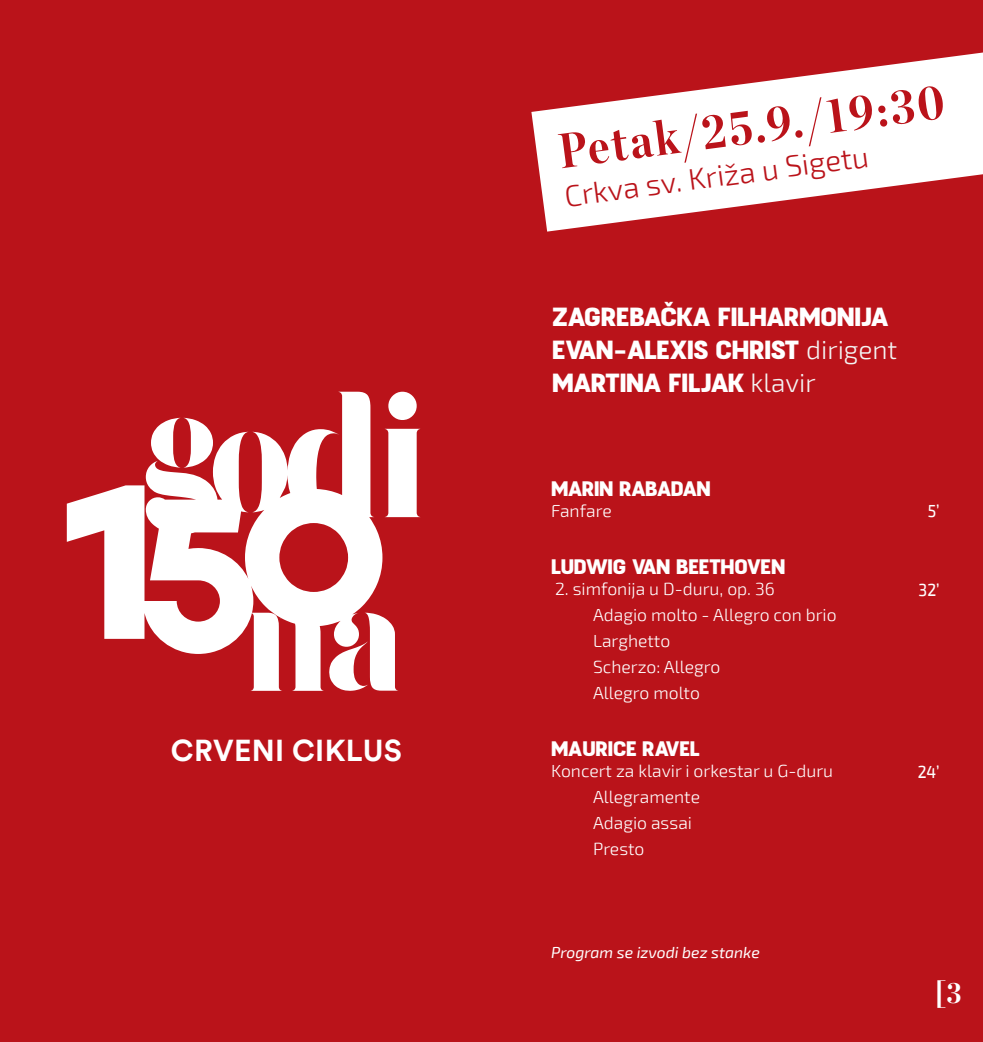
<style>
.page{position:relative;width:983px;height:1042px;background:#fff}
.page>*{position:absolute;margin:0;border:0;box-sizing:border-box;transform-origin:0 0}
.t1{font:700 49px "Chronicle Disp Cond";color:#ba131a}
.t2{font:700 30.1px "Circular Std";letter-spacing:.01em;color:#fff}
.t3{font:300 29.75px "Exo 2";color:#ba131a}
.t4{font:700 29.75px "Chronicle Disp Cond";color:#fff}
.t5{font:700 26.25px/33.2px "Fuji";letter-spacing:-.01em;color:#fff}
.t6{font:700 21px "Fuji";letter-spacing:-.02em;color:#fff}
.t7{font:700 21px "Fuji";color:#fff}
.t8{font:300 17.5px/25.9px "Exo 2";color:#fff}
.t9{font:500 17.5px "Exo 2";color:#fff;scale:.9 1}
.t10{font:italic 15.75px "Exo 2";color:#fff}
.s1{font-family:"Exo 2";font-weight:300;color:#f4f5f4}
</style>
<div class="page">
<div style="left:0;top:0;width:982px;height:1042px;background:#ba131a"></div>
<svg style="left:382px;top:616px;width:16px;height:75px"></svg>
<svg style="left:67px;top:392px;width:315px;height:299px"></svg>
<svg style="left:151px;top:418px;width:62px;height:50px"></svg>
<svg style="left:388px;top:392px;width:28px;height:28px"></svg>
<svg style="left:385px;top:429px;width:35px;height:88px"></svg>
<svg style="left:531px;top:53px;width:451px;height:179px;fill:#fff"></svg>
<h2 class="t2" style="left:171px;top:731px;width:232px">CRVENI CIKLUS</h2>
<h1 class="t1" style="left:554px;top:111px;width:390px;rotate:-7deg">Petak/25.9./19:30</h1>
<h3 class="t3" style="left:562px;top:178px;width:307px;rotate:-7deg">Crkva sv. Križa u Sigetu</h3>
<h3 class="t5" style="left:552px;top:300px;width:346px">ZAGREBAČKA FILHARMONIJA<br>EVAN-ALEXIS CHRIST <span class="s1">dirigent<br></span>MARTINA FILJAK <span class="s1">klavir</span></h3>
<p class="t6" style="left:551px;top:476px;width:161px">MARIN RABADAN</p>
<p class="t8" style="left:551px;top:498px;width:62px">Fanfare</p>
<p class="t6" style="left:551px;top:554px;width:235px">LUDWIG VAN BEETHOVEN</p>
<p class="t8" style="left:593px;top:576px;width:245px;text-indent:-38px">2. simfonija u D-duru, op. 36<br>Adagio molto - Allegro con brio<br>Larghetto<br>Scherzo: Allegro<br>Allegro molto</p>
<p class="t7" style="left:551px;top:736px;width:150px">MAURICE RAVEL</p>
<p class="t8" style="left:593px;top:758px;width:241px;text-indent:-42px">Koncert za klavir i orkestar u G-duru<br>Allegramente<br>Adagio assai<br>Presto</p>
<p class="t9" style="left:927px;top:501px;width:15px">5’</p>
<p class="t9" style="left:918px;top:579px;width:25px">32’</p>
<p class="t9" style="left:917px;top:761px;width:26px">24’</p>
<p class="t10" style="left:551px;top:943px;width:210px">Program se izvodi bez stanke</p>
<h3 class="t4" style="left:934px;top:969px;width:28px">[3</h3>
</div>
